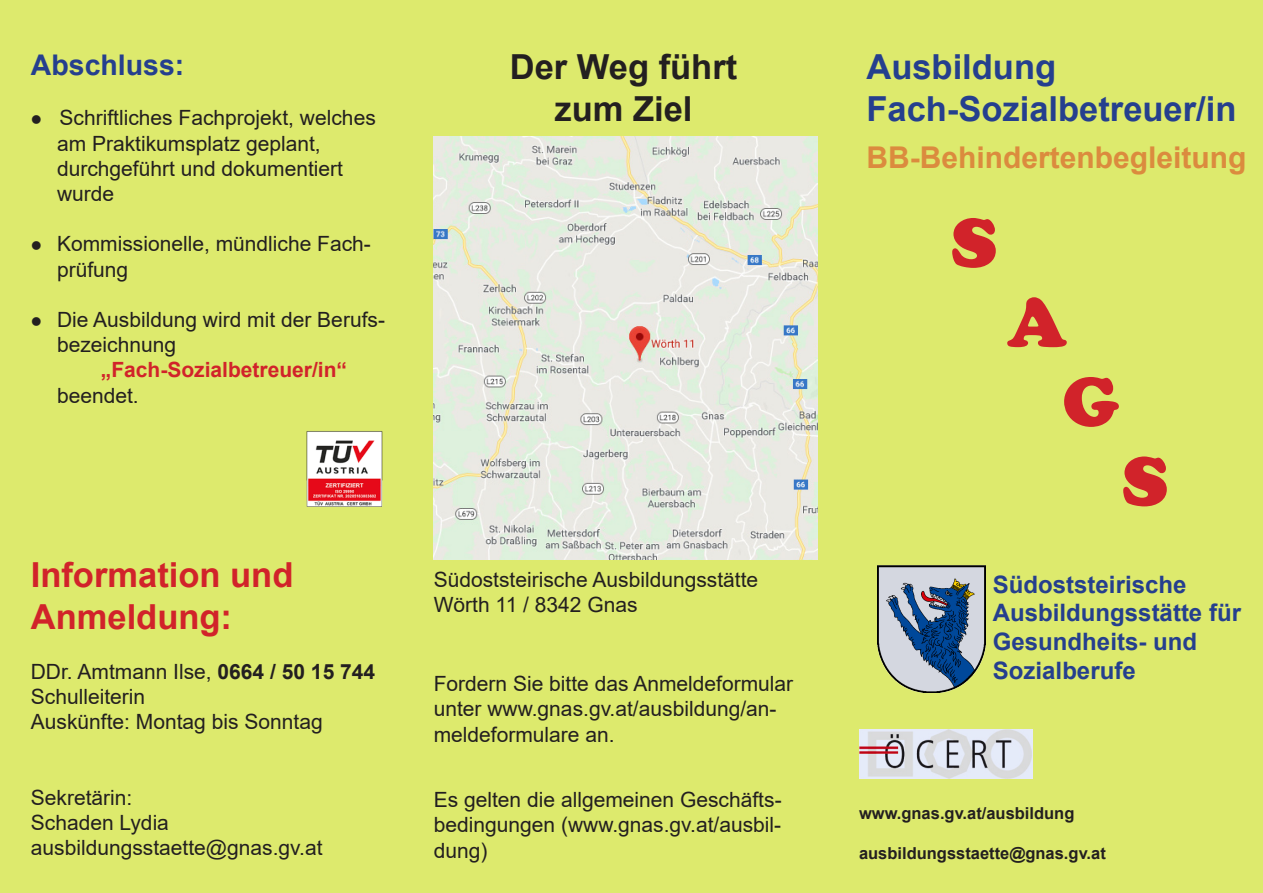
<style>
.page{position:relative;width:1263px;height:893px;background:#ddea6d}
.page>*{position:absolute;margin:0;border:0;box-sizing:border-box;transform-origin:0 0}
.t1{font:900 72px "Cooper";color:#d1232a}
.t2{font:700 34.5px/41.4px "Arial";color:#253f8e}
.t3{font:700 34.5px/41.4px "Arial";color:#d1232a}
.t4{font:700 34.5px "Arial";color:#231f20}
.t5{font:700 30px "Arial";color:#db8b3e}
.t6{font:700 28.5px "Arial";color:#253f8e}
.t7{font:700 24px/28.8px "Arial";color:#253f8e}
.t8{font:21px/25.2px "Arial";color:#231f20}
.t9{font:700 21px/25.2px "Arial";color:#d1232a}
.t10{font:700 16.5px "Arial";color:#231f20}
.s1{color:#ddea6d}
.s2{font-weight:400;color:#231f20}
.s3{font-weight:700}
</style>
<div class="page">
<img style="left:434px;top:136px;width:384px;height:424px">
<img style="left:877px;top:566px;width:109px;height:126px">
<img style="left:304px;top:430px;width:81px;height:80px">
<img style="left:859px;top:729px;width:173px;height:50px">
<p class="t6" style="left:31px;top:45px;width:155px">Abschluss:</p>
<p class="t8" style="left:31px;top:105px;width:346px">● Schriftliches Fachprojekt, welches</p>
<p class="t8" style="left:31px;top:130px;width:291px"><span class="s1">●</span> am Praktikumsplatz geplant,</p>
<p class="t8" style="left:31px;top:156px;width:314px"><span class="s1">●</span> durchgeführt und dokumentiert</p>
<p class="t8" style="left:31px;top:181px;width:85px"><span class="s1">●</span> wurde</p>
<p class="t8" style="left:31px;top:231px;width:342px">● Kommissionelle, mündliche Fach-</p>
<p class="t8" style="left:31px;top:256px;width:99px"><span class="s1">●</span> prüfung</p>
<p class="t8" style="left:31px;top:307px;width:356px">● Die Ausbildung wird mit der Berufs-</p>
<p class="t9" style="left:101px;top:332px;width:248px;text-indent:-70px"><span class="s1">●</span> <span class="s2">bezeichnung </span>„Fach-Sozialbetreuer/in“</p>
<p class="t8" style="left:31px;top:382px;width:109px"><span class="s1">●</span> beendet.</p>
<p class="t4" style="left:510px;top:43px;width:229px">Der Weg führt</p>
<p class="t4" style="left:554px;top:84px;width:140px">zum Ziel</p>
<p class="t3" style="left:31px;top:555px;width:264px">Information und<br>Anmeldung:</p>
<p class="t8" style="left:31px;top:659px;width:346px">DDr. Amtmann Ilse, <span class="s3">0664 / 50 15 744</span></p>
<p class="t8" style="left:31px;top:684px;width:116px">Schulleiterin</p>
<p class="t8" style="left:31px;top:709px;width:293px">Auskünfte: Montag bis Sonntag</p>
<p class="t8" style="left:31px;top:785px;width:103px">Sekretärin:</p>
<p class="t8" style="left:31px;top:810px;width:293px">Schaden Lydia ausbildungsstaette@gnas.gv.at</p>
<p class="t8" style="left:434px;top:567px;width:326px">Südoststeirische Ausbildungsstätte<br>Wörth 11 / 8342 Gnas</p>
<p class="t8" style="left:434px;top:671px;width:361px">Fordern Sie bitte das Anmeldeformular unter www.gnas.gv.at/ausbildung/an&shy;meldeformulare an.</p>
<p class="t8" style="left:434px;top:787px;width:349px;text-align:justify">Es gelten die allgemeinen Geschäfts&shy;bedingungen (www.gnas.gv.at/ausbil&shy;dung)</p>
<p class="t2" style="left:866px;top:47px;width:372px">Ausbildung<br>Fach-Sozialbetreuer/in</p>
<p class="t5" style="left:866px;top:136px;width:382px">BB-Behindertenbegleitung</p>
<p class="t1" style="left:951px;top:201px;width:48px">S</p>
<p class="t1" style="left:1007px;top:280px;width:61px">A</p>
<p class="t1" style="left:1062px;top:360px;width:59px">G</p>
<p class="t1" style="left:1122px;top:439px;width:48px">S</p>
<p class="t7" style="left:993px;top:570px;width:195px">Südoststeirische</p>
<p class="t7" style="left:993px;top:599px;width:250px">Ausbildungsstätte für<br>Gesundheits- und</p>
<p class="t7" style="left:993px;top:656px;width:144px">Sozialberufe</p>
<p class="t10" style="left:859px;top:801px;width:217px">www.gnas.gv.at/ausbildung</p>
<p class="t10" style="left:859px;top:841px;width:248px">ausbildungsstaette@gnas.gv.at</p>
</div>
